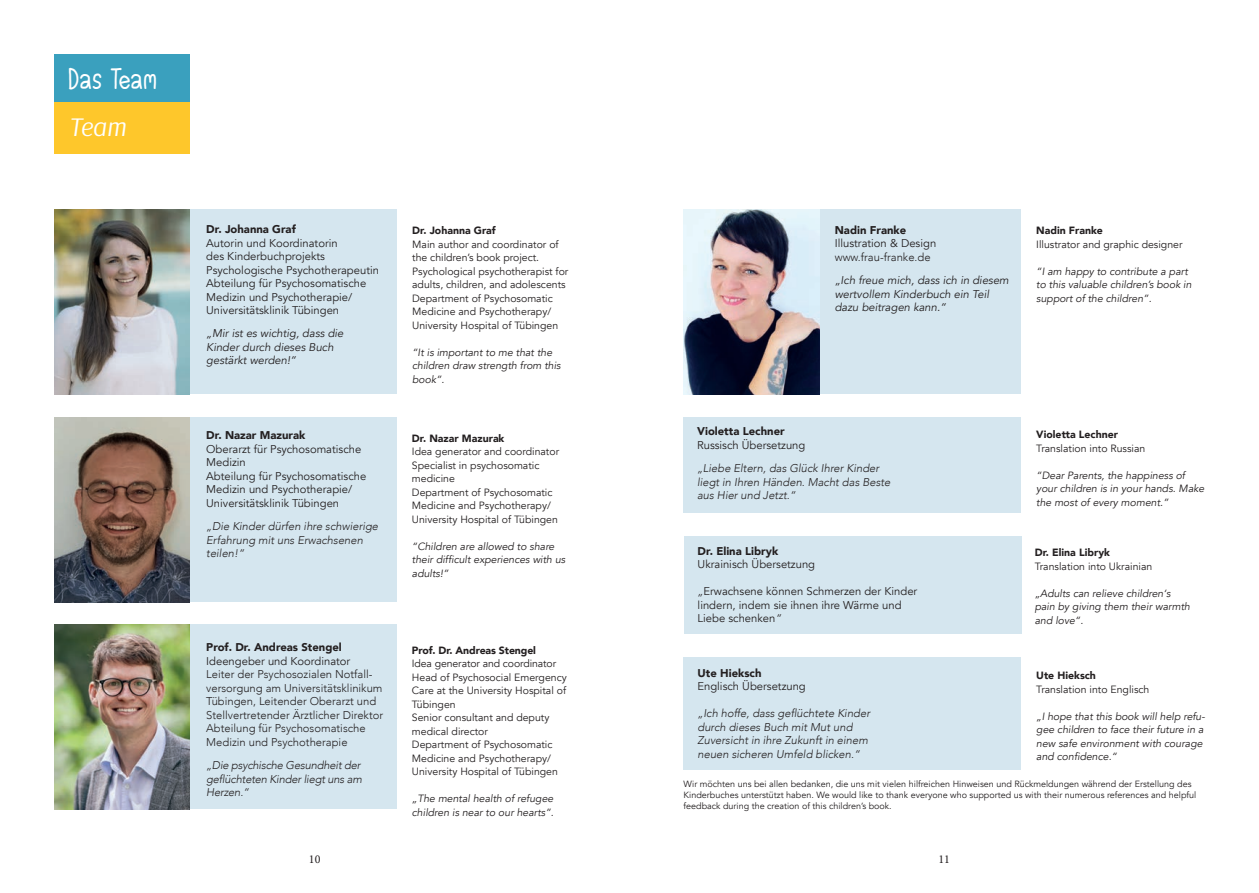
<style>
.page{position:relative;width:1259px;height:893px;background:#fff}
.page>*{position:absolute;margin:0;border:0;box-sizing:border-box;transform-origin:0 0}
.t1{font:30px "Itty Bitty Notebook";color:#fff}
.t2{font:italic 27px "Arsenal";color:#fff}
.t3{font:12px "Minion Pro";color:#231f20}
.t4{font:11.25px/13.5px "Avenir";color:#231f20}
.t5{font:italic 300 11.25px/13.5px "Avenir";color:#231f20}
.t6{font:300 11.25px/13.5px "Avenir";color:#231f20}
.t7{font:italic 11.25px/13.5px "Avenir";color:#231f20}
.t8{font:900 11.25px "Avenir";color:#231f20}
.t9{font:italic 300 11.25px/13.5px "Avenir";letter-spacing:-.02em;color:#231f20}
.t10{font:10.5px/13.5px "Avenir";color:#231f20}
.t11{font:italic 10.5px/13.5px "Avenir";color:#231f20}
.t12{font:900 10.5px "Avenir";color:#231f20}
.t13{font:9px/10.8px "Avenir";color:#231f20}
.s1{font-weight:300;font-style:italic}
</style>
<div class="page">
<div style="left:165px;top:209px;width:232px;height:185px;background:#d5e6ef"></div>
<div style="left:789px;top:209px;width:231px;height:185px;background:#d5e6ef"></div>
<div style="left:683px;top:417px;width:337px;height:96px;background:#d5e6ef"></div>
<div style="left:684px;top:536px;width:337px;height:98px;background:#d5e6ef"></div>
<div style="left:684px;top:657px;width:337px;height:113px;background:#d5e6ef"></div>
<div style="left:165px;top:417px;width:232px;height:185px;background:#d5e6ef"></div>
<div style="left:165px;top:624px;width:232px;height:185px;background:#d5e6ef"></div>
<img style="left:54px;top:209px;width:136px;height:185px">
<img style="left:683px;top:209px;width:136px;height:185px">
<img style="left:54px;top:417px;width:136px;height:185px">
<img style="left:54px;top:624px;width:136px;height:185px">
<div style="left:54px;top:54px;width:136px;height:49px;background:#3aa0be"></div>
<div style="left:54px;top:103px;width:136px;height:51px;background:#fec72b"></div>
<h1 class="t1" style="left:69px;top:64px;width:90px">Das Team</h1>
<h2 class="t2" style="left:69px;top:110px;width:58px">Team</h2>
<p class="t8" style="left:206px;top:219px;width:91px">Dr. Johanna Graf</p>
<p class="t4" style="left:206px;top:236px;width:174px">Autorin und Koordinatorin<br>des Kinderbuchprojekts<br>Psychologische Psychotherapeutin<br>Abteilung für Psychosomatische<br>Medizin und Psychotherapie/<br>Universitätsklinik Tübingen</p>
<p class="t7" style="left:206px;top:327px;width:139px">„Mir ist es wichtig, dass die<br>Kinder durch dieses Buch gestärkt werden!“</p>
<p class="t8" style="left:206px;top:426px;width:101px">Dr. Nazar Mazurak</p>
<p class="t4" style="left:206px;top:442px;width:162px">Oberarzt für Psychosomatische<br>Medizin<br>Abteilung für Psychosomatische<br>Medizin und Psychotherapie/<br>Universitätsklinik Tübingen</p>
<p class="t5" style="left:206px;top:520px;width:173px">„Die Kinder dürfen ihre schwierige<br>Erfahrung mit uns Erwachsenen teilen!“</p>
<p class="t8" style="left:206px;top:638px;width:137px">Prof. Dr. Andreas Stengel</p>
<p class="t4" style="left:206px;top:654px;width:146px">Ideengeber und Koordinator</p>
<p class="t6" style="left:206px;top:667px;width:178px">Leiter der Psychosozialen Notfall&shy;versorgung am Universitätsklinikum Tübingen, Leitender Oberarzt und Stellvertretender Ärztlicher Direktor Abteilung für Psychosomatische Medizin und Psychotherapie</p>
<p class="t9" style="left:206px;top:758px;width:157px">„Die psychische Gesundheit der geflüchteten Kinder liegt uns am<br>Herzen.“</p>
<p class="t12" style="left:412px;top:222px;width:85px">Dr. Johanna Graf</p>
<p class="t10" style="left:412px;top:238px;width:158px">Main author and coordinator of the children’s book project.<br>Psychological psychotherapist for adults, children, and adolescents<br>Department of Psychosomatic<br>Medicine and Psychotherapy/<br>University Hospital of Tübingen</p>
<p class="t11" style="left:412px;top:346px;width:150px">“It is important to me that the children draw strength from this book”.</p>
<p class="t12" style="left:412px;top:429px;width:94px">Dr. Nazar Mazurak</p>
<p class="t10" style="left:412px;top:445px;width:149px">Idea generator and coordinator<br>Specialist in psychosomatic medicine<br>Department of Psychosomatic<br>Medicine and Psychotherapy/<br>University Hospital of Tübingen</p>
<p class="t11" style="left:412px;top:539px;width:155px">“Children are allowed to share their difficult experiences with us adults!”</p>
<p class="t12" style="left:412px;top:641px;width:126px">Prof. Dr. Andreas Stengel</p>
<p class="t10" style="left:412px;top:657px;width:156px">Idea generator and coordinator<br>Head of Psychosocial Emergency<br>Care at the University Hospital of<br>Tübingen<br>Senior consultant and deputy medical director<br>Department of Psychosomatic<br>Medicine and Psychotherapy/<br>University Hospital of Tübingen</p>
<p class="t11" style="left:412px;top:792px;width:143px">„The mental health of refugee children is near to our hearts”.</p>
<p class="t8" style="left:835px;top:220px;width:73px">Nadin Franke</p>
<p class="t4" style="left:835px;top:237px;width:103px">Illustration &amp; Design</p>
<p class="t6" style="left:835px;top:250px;width:97px">www.frau-franke.de</p>
<p class="t7" style="left:835px;top:274px;width:176px">„Ich freue mich, dass ich in diesem wertvollem Kinderbuch ein Teil dazu beitragen kann.“</p>
<p class="t12" style="left:1036px;top:222px;width:68px">Nadin Franke</p>
<p class="t10" style="left:1036px;top:238px;width:148px">Illustrator and graphic designer</p>
<p class="t11" style="left:1036px;top:265px;width:157px">“I am happy to contribute a part to this valuable children’s book in support of the children”.</p>
<p class="t8" style="left:697px;top:422px;width:89px">Violetta Lechner</p>
<p class="t4" style="left:697px;top:439px;width:110px">Russisch Übersetzung</p>
<p class="t5" style="left:697px;top:462px;width:195px">„Liebe Eltern, das Glück Ihrer Kinder liegt in Ihren Händen. Macht das Beste aus Hier und Jetzt.“</p>
<p class="t8" style="left:697px;top:541px;width:82px">Dr. Elina Libryk</p>
<p class="t4" style="left:697px;top:558px;width:119px">Ukrainisch Übersetzung</p>
<p class="t4" style="left:697px;top:585px;width:221px"><span class="s1">„</span>Erwachsene können Schmerzen der Kinder lindern, indem sie ihnen ihre Wärme und<br>Liebe schenken<span class="s1">“</span></p>
<p class="t8" style="left:697px;top:663px;width:65px">Ute Hieksch</p>
<p class="t4" style="left:697px;top:680px;width:110px">Englisch Übersetzung</p>
<p class="t5" style="left:697px;top:706px;width:174px">„Ich hoffe, dass geflüchtete Kinder durch dieses Buch mit Mut und Zuversicht in ihre Zukunft in einem neuen sicheren Umfeld blicken.“</p>
<p class="t12" style="left:1036px;top:425px;width:83px">Violetta Lechner</p>
<p class="t10" style="left:1036px;top:441px;width:111px">Translation into Russian</p>
<p class="t11" style="left:1036px;top:468px;width:170px">“Dear Parents, the happiness of your children is in your hands. Make the most of every moment.”</p>
<p class="t12" style="left:1034px;top:544px;width:77px">Dr. Elina Libryk</p>
<p class="t10" style="left:1034px;top:560px;width:119px">Translation into Ukrainian</p>
<p class="t11" style="left:1034px;top:587px;width:157px">„Adults can relieve children‘s pain by giving them their warmth and love“.</p>
<p class="t12" style="left:1036px;top:667px;width:61px">Ute Hieksch</p>
<p class="t10" style="left:1036px;top:683px;width:115px">Translation into Englisch</p>
<p class="t11" style="left:1036px;top:710px;width:170px">„I hope that this book will help refu&shy;gee children to face their future in a new safe environment with courage and confidence.“</p>
<p class="t13" style="left:683px;top:779px;width:514px">Wir möchten uns bei allen bedanken, die uns mit vielen hilfreichen Hinweisen und Rückmeldungen während der Erstellung des<br>Kinderbuches unterstützt haben. We would like to thank everyone who supported us with their numerous references and helpful feedback during the creation of this children’s book.</p>
<p class="t3" style="left:309px;top:852px;width:13px">10</p>
<p class="t3" style="left:938px;top:852px;width:13px">11</p>
</div>
